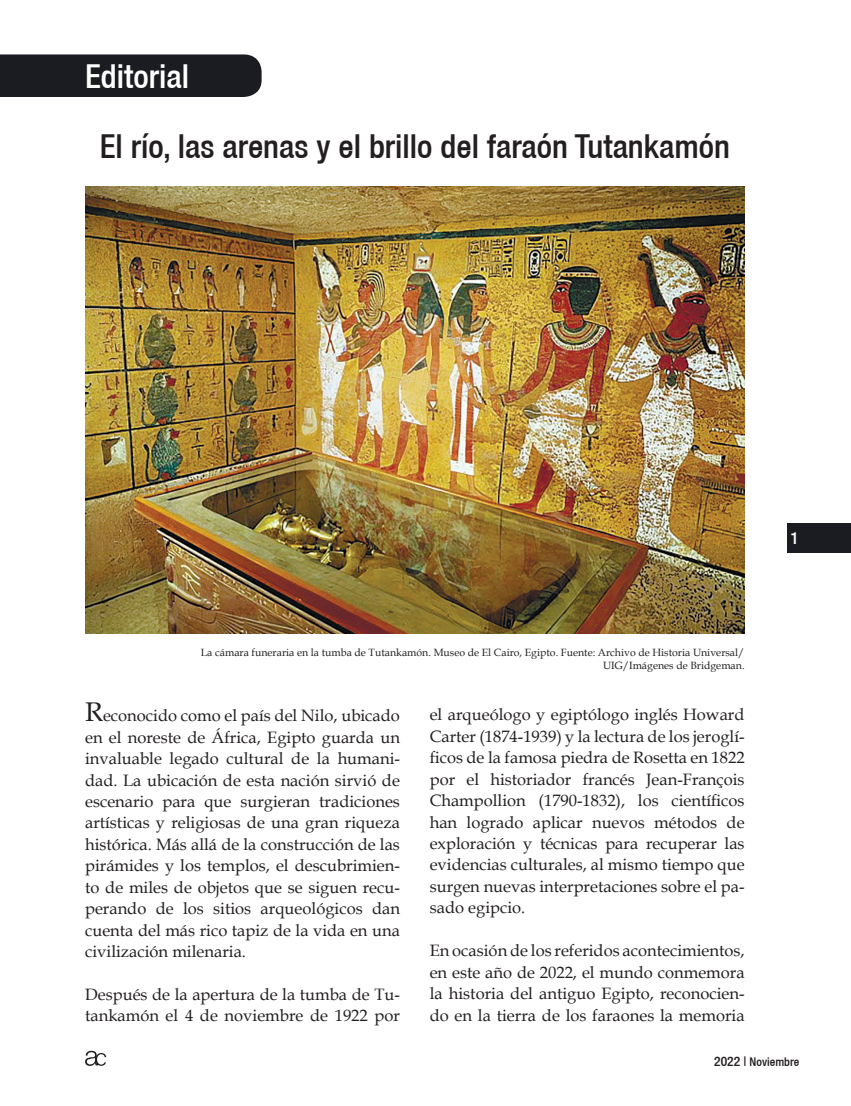
<style>
.page{position:relative;width:851px;height:1106px;background:#fff}
.page>*{position:absolute;margin:0;border:0;box-sizing:border-box;transform-origin:0 0}
.t1{font:500 condensed 33px "Helvetica 67";color:#231f20}
.t2{font:500 condensed 33px "Helvetica 67";color:#fff}
.t3{font:500 condensed 16.95px "Helvetica 67";color:#fff}
.t4{font:16.5px/21.5px "Book Antiqua";color:#231f20;text-align:justify}
.t5{font:500 condensed 12px "Helvetica 67";color:#231f20}
.t6{font:10.5px/13.5px "Book Antiqua";color:#231f20;text-align:right}
.s1{font-size:27px}
.s2{font-size:13.5px}
</style>
<div class="page">
<div style="left:787px;top:523px;width:63px;height:29px;background:#1a1c21"></div>
<svg style="left:85px;top:1050px;width:21px;height:15px"></svg>
<div style="left:0;top:54px;width:261px;height:43px;background:#1a1c21"></div>
<img style="left:86px;top:186px;width:658px;height:448px">
<h1 class="t2" style="left:85px;top:56px;width:105px">Editorial</h1>
<h1 class="t1" style="left:100px;top:126px;width:631px">El río, las arenas y el brillo del faraón Tutankamón</h1>
<p class="t6" style="left:201px;top:645px;width:545px">La cámara funeraria en la tumba de Tutankamón. Museo de El Cairo, Egipto. Fuente: Archivo de Historia Universal/<br>UIG/Imágenes de Bridgeman.</p>
<p class="t4" style="left:429px;top:703px;width:316px">el arqueólogo y egiptólogo inglés Howard Carter (1874-1939) y la lectura de los jeroglí&shy;ficos de la famosa piedra de Rosetta en 1822 por el historiador francés Jean-François Champollion (1790-1832), los científicos han logrado aplicar nuevos métodos de exploración y técnicas para recuperar las evidencias culturales, al mismo tiempo que surgen nuevas interpretaciones sobre el pa&shy;sado egipcio.</p>
<p class="t4" style="left:429px;top:939px;width:316px">En ocasión de los referidos acontecimientos, en este año de 2022, el mundo conmemora la historia del antiguo Egipto, reconocien&shy;do en la tierra de los faraones la memoria</p>
<p class="t4" style="left:85px;top:704px;width:316px"><span class="s1">R</span>econocido como el país del Nilo, ubicado en el noreste de África, Egipto guarda un invaluable legado cultural de la humani&shy;dad. La ubicación de esta nación sirvió de escenario para que surgieran tradiciones artísticas y religiosas de una gran riqueza histórica. Más allá de la construcción de las pirámides y los templos, el descubrimien&shy;to de miles de objetos que se siguen recu&shy;perando de los sitios arqueológicos dan cuenta del más rico tapiz de la vida en una civilización milenaria.</p>
<p class="t4" style="left:85px;top:983px;width:316px">Después de la apertura de la tumba de Tu&shy;tankamón el 4 de noviembre de 1922 por</p>
<p class="t3" style="left:790px;top:528px;width:10px">1</p>
<p class="t5" style="left:714px;top:1054px;width:87px"><span class="s2">2022 |</span> Noviembre</p>
</div>
